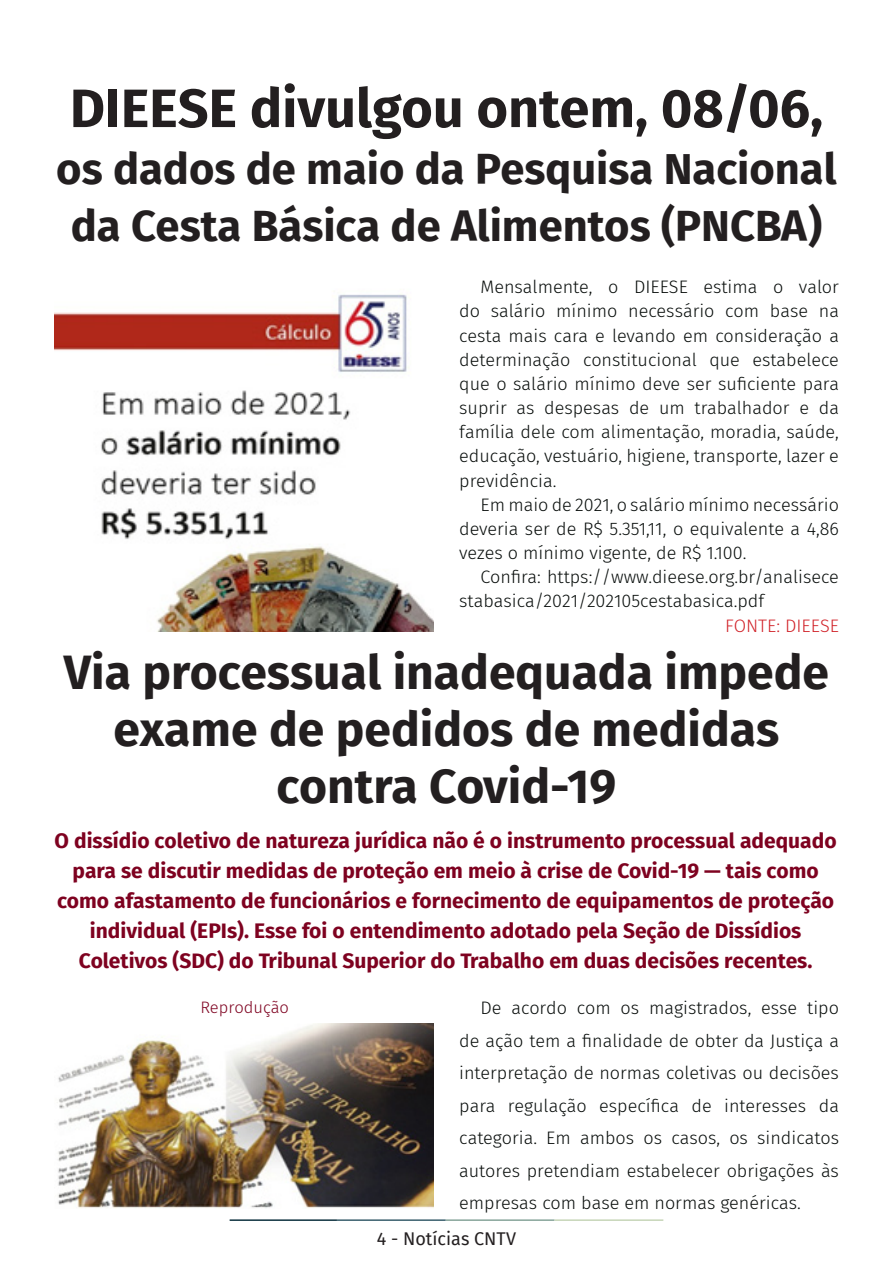
<style>
.page{position:relative;width:893px;height:1263px;background:#fff}
.page>*{position:absolute;margin:0;border:0;box-sizing:border-box;transform-origin:0 0}
.t1{font:700 54px "Fira Sans";color:#231f20}
.t2{font:700 48px/57px "Fira Sans";color:#231f20;text-align:center}
.t3{font:700 43.5px/57px "Fira Sans";color:#231f20;text-align:center}
.t4{font:700 21px/30px "Fira Sans";color:#7e0220;text-align:center}
.t5{font:300 18px/24.2px "Fira Sans";color:#080d0b;text-align:justify}
.t6{font:18px "Fira Sans";color:#231f20}
.t7{font:300 18px "Fira Sans";color:#d1232a}
.t8{font:300 16.5px "Fira Sans";color:#7e0220}
</style>
<div class="page">
<hr style="left:230px;top:1219px;width:107px;height:2px;background:#0e323f">
<hr style="left:337px;top:1219px;width:109px;height:2px;background:#3a5f6d">
<hr style="left:446px;top:1219px;width:109px;height:2px;background:#87a59a">
<hr style="left:555px;top:1219px;width:108px;height:2px;background:#c6d5b7">
<img style="left:58px;top:1023px;width:376px;height:185px">
<img style="left:54px;top:294px;width:380px;height:337px">
<p class="t1" style="left:70px;top:63px;width:755px">DIEESE divulgou ontem, 08/06,</p>
<p class="t3" style="left:56px;top:137px;width:782px">os dados de maio da Pesquisa Nacional da Cesta Básica de Alimentos (PNCBA)</p>
<p class="t5" style="left:459px;top:275px;width:381px;text-indent:21px">Mensalmente, o DIEESE estima o valor do salário mínimo necessário com base na cesta mais cara e levando em consideração a determinação constitucional que estabelece que o salário mínimo deve ser suficiente para suprir as despesas de um trabalhador e da família dele com alimentação, moradia, saúde, educação, vestuário, higiene, transporte, lazer e previdência.</p>
<p class="t5" style="left:459px;top:492px;width:381px;text-indent:21px">Em maio de 2021, o salário mínimo necessário deveria ser de R$ 5.351,11, o equivalente a 4,86 vezes o mínimo vigente, de R$ 1.100.</p>
<p class="t5" style="left:459px;top:565px;width:381px;text-indent:21px">Confira: https://www.dieese.org.br/analisece stabasica/2021/202105cestabasica.pdf</p>
<p class="t7" style="left:725px;top:612px;width:115px">FONTE: DIEESE</p>
<p class="t2" style="left:64px;top:641px;width:767px">Via processual inadequada impede exame de pedidos de medidas contra Covid-19</p>
<p class="t4" style="left:55px;top:824px;width:784px">O dissídio coletivo de natureza jurídica não é o instrumento processual adequado para se discutir medidas de proteção em meio à crise de Covid-19 — tais como como afastamento de funcionários e fornecimento de equipamentos de proteção individual (EPIs). Esse foi o entendimento adotado pela Seção de Dissídios Coletivos (SDC) do Tribunal Superior do Trabalho em duas decisões recentes.</p>
<p class="t8" style="left:200px;top:995px;width:90px">Reprodução</p>
<p class="t5" style="left:459px;top:991px;width:381px;line-height:32.5px;text-indent:21px">De acordo com os magistrados, esse tipo de ação tem a finalidade de obter da Justiça a interpretação de normas coletivas ou decisões para regulação específica de interesses da categoria. Em ambos os casos, os sindicatos autores pretendiam estabelecer obrigações às empresas com base em normas genéricas.</p>
<p class="t6" style="left:377px;top:1225px;width:141px">4 - Notícias CNTV</p>
</div>
